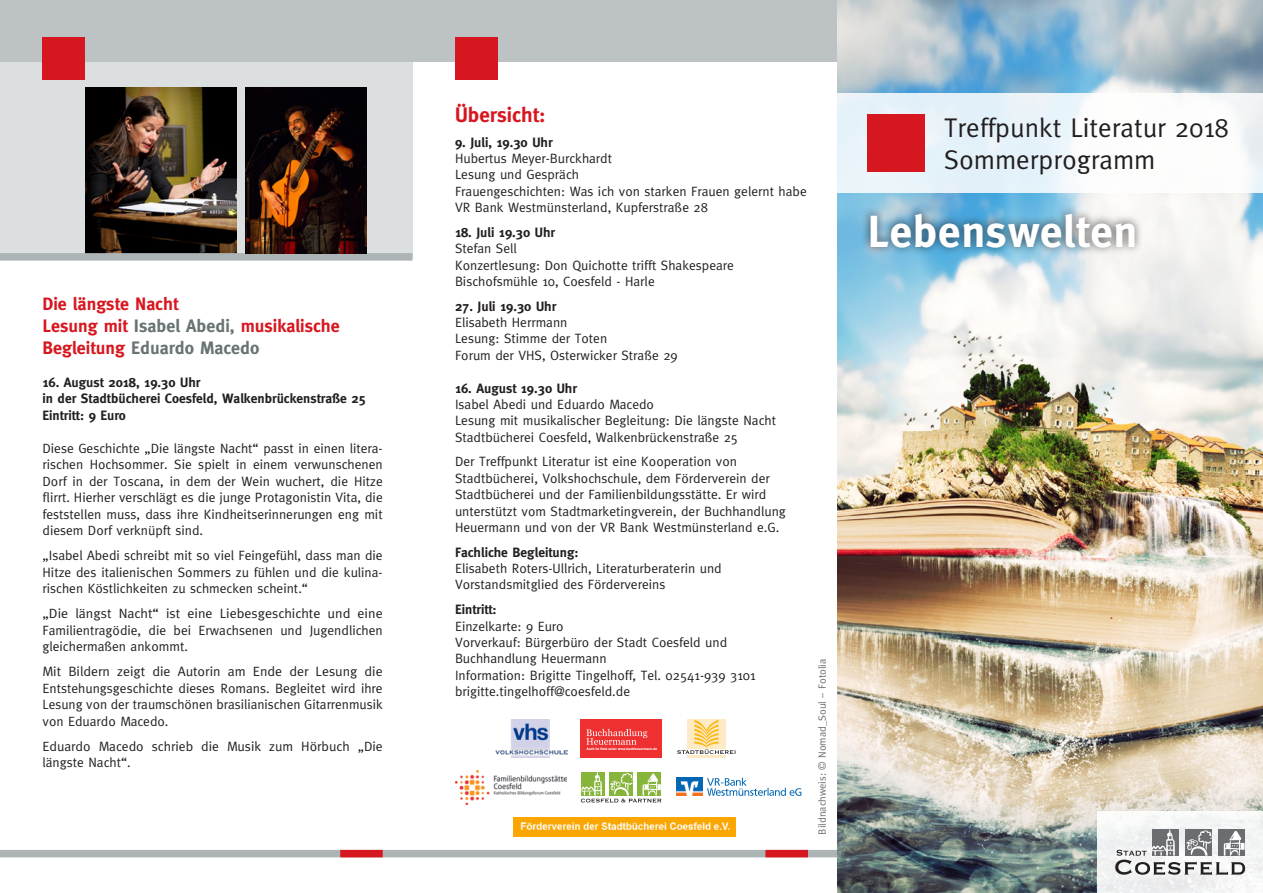
<style>
.page{position:relative;width:1263px;height:893px;background:#fff}
.page>*{position:absolute;margin:0;border:0;box-sizing:border-box;transform-origin:0 0}
.t1{font:700 45px "Meta";letter-spacing:.01em;color:#fff}
.t2{font:27px/32.4px "Meta";color:#231f20}
.t3{font:700 21px "Meta";color:#d7171f}
.t4{font:700 18px/21.6px "Meta";color:#d7171f}
.t5{font:13.5px/16.4px "Meta";color:#231f20}
.t6{font:700 13.5px "Meta";color:#231f20}
.t7{font:13.5px/16.5px "Meta";color:#231f20;text-align:justify;scale:1.04 1}
.t8{font:10.5px "Meta";color:#6c6d70}
.s1{color:#697374}
.s2{font-weight:700}
</style>
<div class="page">
<div style="left:0;top:850px;width:838px;height:7px;background:#adb4b6"></div>
<div style="left:0;top:60px;width:412px;height:199px;background:#dbdfe0"></div>
<div style="left:0;top:0;width:838px;height:61px;background:#bdc3c5"></div>
<img style="left:838px;top:0;width:425px;height:893px">
<div style="left:455px;top:38px;width:42px;height:42px;background:#d7171f"></div>
<div style="left:340px;top:850px;width:43px;height:7px;background:#d7171f"></div>
<div style="left:765px;top:850px;width:43px;height:7px;background:#d7171f"></div>
<div style="left:43px;top:38px;width:42px;height:42px;background:#d7171f"></div>
<div style="left:838px;top:93px;width:425px;height:100px;background:linear-gradient(to right,#e2f0f9,#fefdfb)"></div>
<div style="left:867px;top:115px;width:58px;height:57px;background:#d7171f"></div>
<div style="left:861px;top:204px;width:282px;height:52px;background:#231f20;opacity:.75"></div>
<div style="left:1097px;top:811px;width:166px;height:82px;background:#f3f5f4"></div>
<svg style="left:1115px;top:829px;width:130px;height:46px"></svg>
<img style="left:85px;top:88px;width:151px;height:165px">
<img style="left:514px;top:817px;width:222px;height:19px">
<img style="left:455px;top:770px;width:112px;height:34px">
<svg style="left:707px;top:778px;width:94px;height:18px"></svg>
<img style="left:676px;top:778px;width:27px;height:18px">
<div style="left:580px;top:719px;width:82px;height:39px;background:#ee3031"></div>
<svg style="left:586px;top:729px;width:71px;height:21px"></svg>
<img style="left:495px;top:720px;width:72px;height:38px">
<div style="left:687px;top:719px;width:39px;height:30px;background:#feeac4"></div>
<svg style="left:677px;top:720px;width:59px;height:34px"></svg>
<hr style="left:687px;top:755px;width:39px;height:3px;background:#feeac4">
<svg style="left:581px;top:772px;width:80px;height:30px"></svg>
<div style="left:0;top:253px;width:412px;height:8px;background:#adb4b6"></div>
<img style="left:245px;top:88px;width:122px;height:165px">
<p class="t4" style="left:43px;top:293px;width:137px">Die längste Nacht</p>
<p class="t4" style="left:43px;top:315px;width:299px">Lesung mit <span class="s1">Isabel Abedi,</span> musikalische<br>Begleitung <span class="s1">Eduardo Macedo</span></p>
<p class="t6" style="left:43px;top:374px;width:159px">16. August 2018, 19.30 Uhr</p>
<p class="t6" style="left:43px;top:391px;width:325px">in der Stadtbücherei Coesfeld, Walkenbrückenstraße 25</p>
<p class="t6" style="left:43px;top:407px;width:85px">Eintritt: 9 Euro</p>
<p class="t5" style="left:43px;top:440px;width:342px;text-align:justify">Diese Geschichte „Die längste Nacht“ passt in einen litera&shy;rischen Hochsommer. Sie spielt in einem verwunschenen Dorf in der Toscana, in dem der Wein wuchert, die Hitze flirrt. Hierher verschlägt es die junge Protagonistin Vita, die feststellen muss, dass ihre Kindheitserinnerungen eng mit diesem Dorf verknüpft sind.</p>
<p class="t5" style="left:43px;top:547px;width:342px;text-align:justify">„Isabel Abedi schreibt mit so viel Feingefühl, dass man die Hitze des italienischen Sommers zu fühlen und die kulina&shy;rischen Köstlichkeiten zu schmecken scheint.“</p>
<p class="t7" style="left:43px;top:605px;width:329px">„Die längst Nacht“ ist eine Liebesgeschichte und eine Familientragödie, die bei Erwachsenen und Jugendlichen gleichermaßen ankommt.</p>
<p class="t5" style="left:43px;top:663px;width:342px;text-align:justify">Mit Bildern zeigt die Autorin am Ende der Lesung die Entstehungsgeschichte dieses Romans. Begleitet wird ihre Lesung von der traumschönen brasilianischen Gitarrenmusik von Eduardo Macedo.</p>
<p class="t5" style="left:43px;top:738px;width:342px">Eduardo Macedo schrieb die Musik zum Hörbuch „Die längste Nacht“.</p>
<p class="t3" style="left:455px;top:102px;width:92px">Übersicht:</p>
<p class="t6" style="left:455px;top:134px;width:99px">9. Juli, 19.30 Uhr</p>
<p class="t5" style="left:455px;top:150px;width:353px">Hubertus Meyer-Burckhardt<br>Lesung und Gespräch<br>Frauengeschichten: Was ich von starken Frauen gelernt habe VR Bank Westmünsterland, Kupferstraße 28</p>
<p class="t6" style="left:455px;top:224px;width:102px">18. Juli 19.30 Uhr</p>
<p class="t5" style="left:455px;top:240px;width:280px">Stefan Sell<br>Konzertlesung: Don Quichotte trifft Shakespeare<br>Bischofsmühle 10, Coesfeld - Harle</p>
<p class="t6" style="left:455px;top:298px;width:103px">27. Juli 19.30 Uhr</p>
<p class="t5" style="left:455px;top:314px;width:114px">Elisabeth Herrmann</p>
<p class="t5" style="left:455px;top:330px;width:154px">Lesung: Stimme der Toten</p>
<p class="t5" style="left:455px;top:347px;width:224px">Forum der VHS, Osterwicker Straße 29</p>
<p class="t6" style="left:455px;top:380px;width:123px">16. August 19.30 Uhr</p>
<p class="t5" style="left:455px;top:396px;width:322px">Isabel Abedi und Eduardo Macedo<br>Lesung mit musikalischer Begleitung: Die längste Nacht<br>Stadtbücherei Coesfeld, Walkenbrückenstraße 25</p>
<p class="t5" style="left:455px;top:453px;width:332px">Der Treffpunkt Literatur ist eine Kooperation von Stadtbücherei, Volkshochschule, dem Förderverein der Stadtbücherei und der Familienbildungsstätte. Er wird unterstützt vom Stadtmarketingverein, der Buchhandlung Heuermann und von der VR Bank Westmünsterland e.G.</p>
<p class="t5" style="left:455px;top:544px;width:268px"><span class="s2">Fachliche Begleitung:<br></span>Elisabeth Roters-Ullrich, Literaturberaterin und<br>Vorstandsmitglied des Fördervereins</p>
<p class="t5" style="left:455px;top:601px;width:110px"><span class="s2">Eintritt:<br></span>Einzelkarte: 9 Euro</p>
<p class="t5" style="left:455px;top:634px;width:274px">Vorverkauf: Bürgerbüro der Stadt Coesfeld und<br>Buchhandlung Heuermann</p>
<p class="t5" style="left:455px;top:667px;width:302px">Information: Brigitte Tingelhoff, Tel. 02541-939 3101</p>
<p class="t5" style="left:455px;top:683px;width:177px">brigitte.tingelhoff@coesfeld.de</p>
<p class="t8" style="left:816px;top:835px;width:177px;rotate:-90deg">Bildnachweis: © Nomad_Soul – Fotolia</p>
<p class="t2" style="left:944px;top:111px;width:286px">Treffpunkt Literatur 2018<br>Sommerprogramm</p>
<p class="t1" style="left:867px;top:205px;width:271px">Lebenswelten</p>
</div>
